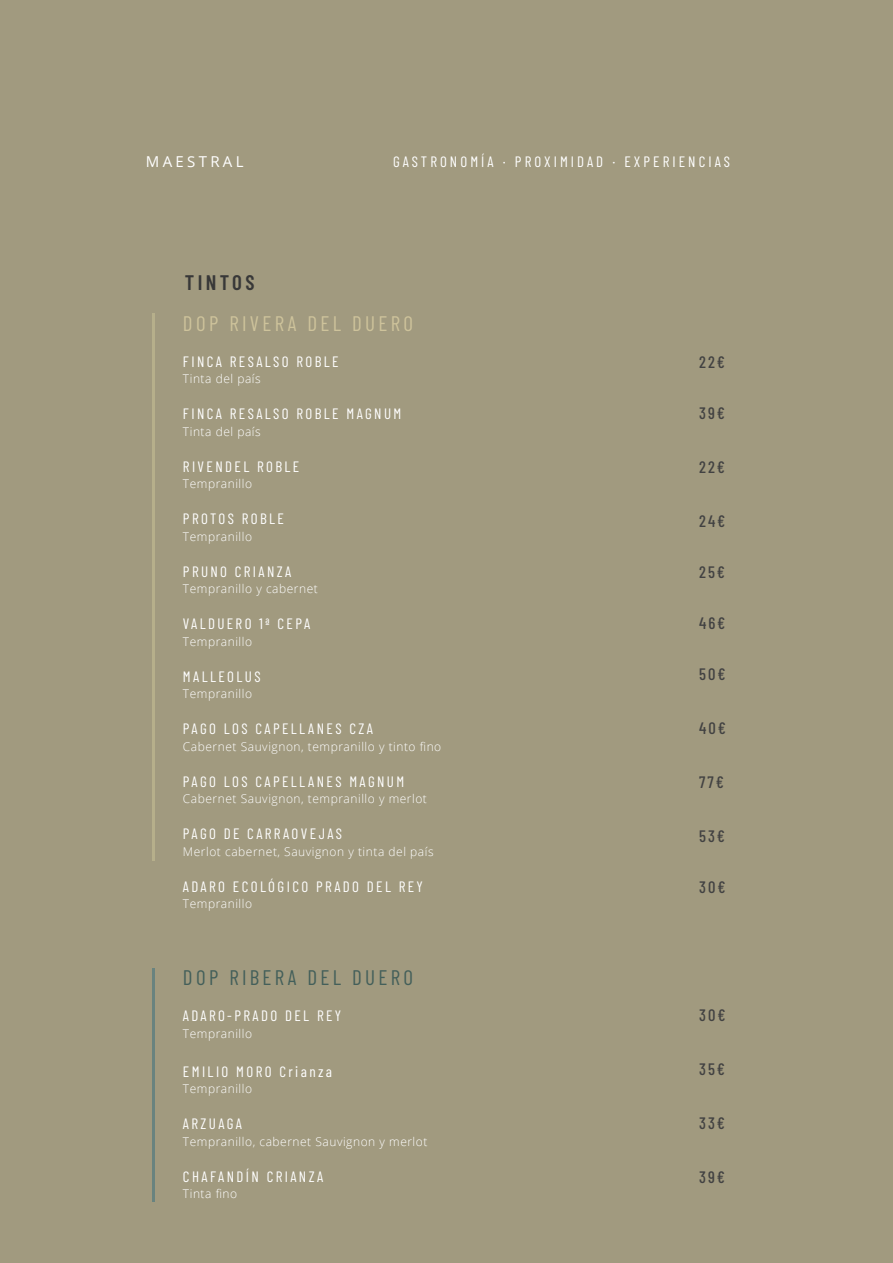
<style>
.page{position:relative;width:893px;height:1263px;background:#a19a7f}
.page>*{position:absolute;margin:0;border:0;box-sizing:border-box;transform-origin:0 0}
.t1{font:21px "Barlow Condensed";letter-spacing:.16em;color:#cec39b}
.t2{font:21px "Barlow Condensed";letter-spacing:.16em;color:#435f5a}
.t3{font:600 21px "Barlow Condensed";letter-spacing:.16em;color:#383838}
.t4{font:500 16.5px "Barlow Condensed";letter-spacing:.115em;color:#424242}
.t5{font:15px "Barlow Condensed";letter-spacing:.16em;color:#fff}
.t6{font:15px "Barlow Condensed";letter-spacing:.205em;color:#fff}
.t7{font:15px "Open Sans";color:#fff}
.t8{font:300 12px "Open Sans";letter-spacing:.045em;color:#fff}
</style>
<div class="page">
<hr style="left:152px;top:313px;width:2px;height:548px;background:#b6af8b">
<hr style="left:152px;top:968px;width:2px;height:233px;background:#69837f">
<p class="t7" style="left:146px;top:151px;width:99px">M A E S T R A L</p>
<p class="t6" style="left:393px;top:151px;width:338px">GASTRONOMÍA · PROXIMIDAD · EXPERIENCIAS</p>
<h1 class="t3" style="left:185px;top:267px;width:71px">TINTOS</h1>
<h1 class="t1" style="left:183px;top:308px;width:231px">DOP RIVERA DEL DUERO</h1>
<p class="t5" style="left:183px;top:351px;width:157px">FINCA RESALSO ROBLE</p>
<p class="t8" style="left:183px;top:371px;width:79px">Tinta del país</p>
<p class="t5" style="left:183px;top:403px;width:220px">FINCA RESALSO ROBLE MAGNUM</p>
<p class="t8" style="left:183px;top:423px;width:79px">Tinta del país</p>
<p class="t5" style="left:183px;top:456px;width:118px">RIVENDEL ROBLE</p>
<p class="t8" style="left:183px;top:476px;width:71px">Tempranillo</p>
<p class="t5" style="left:183px;top:508px;width:103px">PROTOS ROBLE</p>
<p class="t8" style="left:183px;top:528px;width:71px">Tempranillo</p>
<p class="t5" style="left:183px;top:561px;width:110px">PRUNO CRIANZA</p>
<p class="t8" style="left:183px;top:581px;width:136px">Tempranillo y cabernet</p>
<p class="t5" style="left:183px;top:613px;width:129px">VALDUERO 1ª CEPA</p>
<p class="t8" style="left:183px;top:633px;width:71px">Tempranillo</p>
<p class="t5" style="left:183px;top:666px;width:79px">MALLEOLUS</p>
<p class="t8" style="left:183px;top:686px;width:71px">Tempranillo</p>
<p class="t5" style="left:183px;top:718px;width:191px">PAGO LOS CAPELLANES CZA</p>
<p class="t8" style="left:183px;top:738px;width:260px">Cabernet Sauvignon, tempranillo y tinto fino</p>
<p class="t5" style="left:183px;top:771px;width:223px">PAGO LOS CAPELLANES MAGNUM</p>
<p class="t8" style="left:183px;top:791px;width:245px">Cabernet Sauvignon, tempranillo y merlot</p>
<p class="t5" style="left:183px;top:823px;width:161px">PAGO DE CARRAOVEJAS</p>
<p class="t8" style="left:183px;top:843px;width:252px">Merlot cabernet, Sauvignon y tinta del país</p>
<p class="t5" style="left:183px;top:876px;width:242px">ADARO ECOLÓGICO PRADO DEL REY</p>
<p class="t8" style="left:183px;top:896px;width:71px">Tempranillo</p>
<h1 class="t2" style="left:183px;top:962px;width:232px">DOP RIBERA DEL DUERO</h1>
<p class="t5" style="left:183px;top:1005px;width:160px">ADARO-PRADO DEL REY</p>
<p class="t8" style="left:183px;top:1025px;width:71px">Tempranillo</p>
<p class="t5" style="left:183px;top:1060px;width:151px">EMILIO MORO Crianza</p>
<p class="t8" style="left:183px;top:1080px;width:71px">Tempranillo</p>
<p class="t5" style="left:183px;top:1113px;width:61px">ARZUAGA</p>
<p class="t8" style="left:183px;top:1133px;width:246px">Tempranillo, cabernet Sauvignon y merlot</p>
<p class="t5" style="left:183px;top:1165px;width:142px">CHAFANDÍN CRIANZA</p>
<p class="t8" style="left:183px;top:1185px;width:56px">Tinta fino</p>
<h2 class="t4" style="left:699px;top:350px;width:27px">22€</h2>
<h2 class="t4" style="left:699px;top:401px;width:27px">39€</h2>
<h2 class="t4" style="left:699px;top:455px;width:27px">22€</h2>
<h2 class="t4" style="left:699px;top:509px;width:28px">24€</h2>
<h2 class="t4" style="left:699px;top:560px;width:27px">25€</h2>
<h2 class="t4" style="left:699px;top:611px;width:28px">46€</h2>
<h2 class="t4" style="left:699px;top:662px;width:28px">50€</h2>
<h2 class="t4" style="left:699px;top:716px;width:28px">40€</h2>
<h2 class="t4" style="left:699px;top:770px;width:26px">77€</h2>
<h2 class="t4" style="left:699px;top:824px;width:27px">53€</h2>
<h2 class="t4" style="left:699px;top:875px;width:28px">30€</h2>
<h2 class="t4" style="left:699px;top:1003px;width:28px">30€</h2>
<h2 class="t4" style="left:699px;top:1057px;width:27px">35€</h2>
<h2 class="t4" style="left:699px;top:1111px;width:27px">33€</h2>
<h2 class="t4" style="left:699px;top:1165px;width:27px">39€</h2>
</div>
